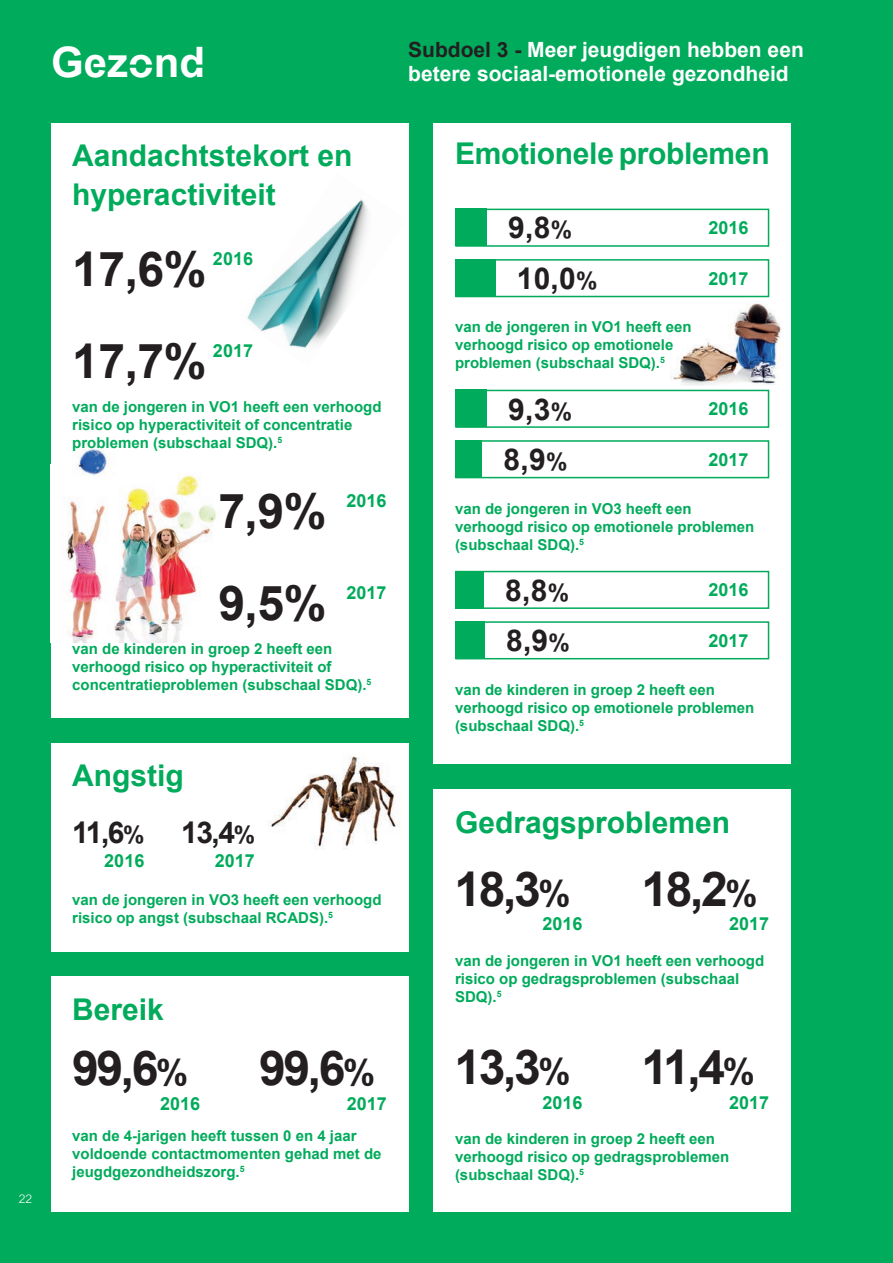
<style>
.page{position:relative;width:893px;height:1263px;background:#00ab5b}
.page>*{position:absolute;margin:0;border:0;box-sizing:border-box;transform-origin:0 0}
.t1{font:700 48px "Arial";letter-spacing:-.05em;color:#231f20}
.t2{font:700 42px "Arialfor Rotterdam";color:#fff}
.t3{font:700 30px/39px "Arial";color:#00ab5b}
.t4{font:700 30px/50.6px "Arial";color:#231f20}
.t5{font:700 21px "Arial";color:#fff}
.t6{font:700 18px "Arial";color:#00ab5b}
.t7{font:700 15px/18px "Arial";color:#00ab5b}
.t8{font:300 12px "Arial MT Std";color:#fff}
.s1{color:#231f20}
.s2{font-size:24px}
.s3{font-size:36px}
</style>
<div class="page">
<div style="left:51px;top:123px;width:357px;height:594px;background:#fff"></div>
<div style="left:434px;top:123px;width:357px;height:641px;background:#fff"></div>
<div style="left:434px;top:790px;width:357px;height:422px;background:#fff"></div>
<div style="left:51px;top:977px;width:357px;height:235px;background:#fff"></div>
<div style="left:51px;top:743px;width:357px;height:208px;background:#fff"></div>
<img style="left:247px;top:199px;width:121px;height:149px">
<div style="left:455px;top:209px;width:314px;height:38px;border:2px solid #00ab5b"></div>
<div style="left:455px;top:259px;width:314px;height:38px;border:2px solid #00ab5b"></div>
<div style="left:455px;top:209px;width:32px;height:37px;background:#00ab5b"></div>
<div style="left:455px;top:259px;width:40px;height:37px;background:#00ab5b"></div>
<div style="left:455px;top:390px;width:314px;height:38px;border:2px solid #00ab5b"></div>
<div style="left:455px;top:440px;width:314px;height:38px;border:2px solid #00ab5b"></div>
<div style="left:455px;top:389px;width:32px;height:38px;background:#00ab5b"></div>
<div style="left:455px;top:440px;width:27px;height:37px;background:#00ab5b"></div>
<div style="left:455px;top:571px;width:314px;height:38px;border:2px solid #00ab5b"></div>
<div style="left:455px;top:621px;width:314px;height:38px;border:2px solid #00ab5b"></div>
<div style="left:455px;top:571px;width:29px;height:37px;background:#00ab5b"></div>
<div style="left:455px;top:622px;width:30px;height:37px;background:#00ab5b"></div>
<img style="left:66px;top:474px;width:151px;height:169px">
<img style="left:72px;top:447px;width:46px;height:42px">
<img style="left:670px;top:303px;width:113px;height:83px">
<img style="left:268px;top:756px;width:131px;height:93px">
<h2 class="t2" style="left:51px;top:39px;width:156px">Gezond</h2>
<h3 class="t5" style="left:408px;top:36px;width:397px"><span class="s1">Subdoel 3 -</span> Meer jeugdigen hebben een</h3>
<h3 class="t5" style="left:408px;top:60px;width:382px">betere sociaal-emotionele gezondheid</h3>
<p class="t8" style="left:19px;top:1192px;width:15px">22</p>
<h3 class="t3" style="left:72px;top:137px;width:282px">Aandachtstekort en hyperactiviteit</h3>
<h3 class="t3" style="left:455px;top:135px;width:316px">Emotionele problemen</h3>
<h1 class="t1" style="left:72px;top:237px;width:136px">17,6%</h1>
<p class="t6" style="left:213px;top:247px;width:42px">2016</p>
<h1 class="t1" style="left:72px;top:329px;width:136px">17,7%</h1>
<p class="t6" style="left:213px;top:339px;width:42px">2017</p>
<p class="t7" style="left:72px;top:398px;width:311px">van de jongeren in VO1 heeft een verhoogd risico op hyperactiviteit of concentratie problemen (subschaal SDQ).<sup>5</sup></p>
<h1 class="t1" style="left:218px;top:480px;width:109px">7,9%</h1>
<h1 class="t1" style="left:218px;top:571px;width:109px">9,5%</h1>
<p class="t6" style="left:346px;top:489px;width:42px">2016</p>
<p class="t6" style="left:346px;top:581px;width:42px">2017</p>
<p class="t7" style="left:72px;top:640px;width:301px">van de kinderen in groep 2 heeft een verhoogd risico op hyperactiviteit of concentratieproblemen (subschaal SDQ).<sup>5</sup></p>
<h3 class="t3" style="left:72px;top:757px;width:113px">Angstig</h3>
<h3 class="t4" style="left:72px;top:808px;width:74px">11,6<span class="s2">%</span></h3>
<p class="t6" style="left:104px;top:848px;width:42px">2016</p>
<h3 class="t4" style="left:181px;top:808px;width:75px">13,4<span class="s2">%</span></h3>
<p class="t6" style="left:215px;top:848px;width:42px">2017</p>
<p class="t7" style="left:72px;top:891px;width:311px">van de jongeren in VO3 heeft een verhoogd risico op angst (subschaal RCADS).<sup>5</sup></p>
<h3 class="t3" style="left:72px;top:991px;width:93px">Bereik</h3>
<h1 class="t1" style="left:72px;top:1037px;width:117px">99,6<span class="s3">%</span></h1>
<p class="t6" style="left:160px;top:1092px;width:42px">2016</p>
<h1 class="t1" style="left:259px;top:1037px;width:117px">99,6<span class="s3">%</span></h1>
<p class="t6" style="left:347px;top:1092px;width:42px">2017</p>
<p class="t7" style="left:72px;top:1127px;width:311px">van de 4-jarigen heeft tussen 0 en 4 jaar voldoende contactmomenten gehad met de jeugdgezondheidszorg.<sup>5</sup></p>
<h3 class="t4" style="left:508px;top:204px;width:65px">9,8<span class="s2">%</span></h3>
<p class="t6" style="left:708px;top:216px;width:42px">2016</p>
<h3 class="t4" style="left:517px;top:254px;width:82px">10,0<span class="s2">%</span></h3>
<p class="t6" style="left:708px;top:267px;width:42px">2017</p>
<p class="t7" style="left:455px;top:319px;width:238px">van de jongeren in VO1 heeft een verhoogd risico op emotionele problemen (subschaal SDQ).<sup>5</sup></p>
<h3 class="t4" style="left:503px;top:385px;width:70px">9,3<span class="s2">%<br></span>8,9<span class="s2">%</span></h3>
<p class="t6" style="left:708px;top:397px;width:42px">2016</p>
<p class="t6" style="left:708px;top:448px;width:42px">2017</p>
<p class="t7" style="left:455px;top:500px;width:301px">van de jongeren in VO3 heeft een verhoogd risico op emotionele problemen (subschaal SDQ).<sup>5</sup></p>
<h3 class="t4" style="left:505px;top:566px;width:66px">8,8<span class="s2">%<br></span>8,9<span class="s2">%</span></h3>
<p class="t6" style="left:708px;top:578px;width:42px">2016</p>
<p class="t6" style="left:708px;top:629px;width:42px">2017</p>
<p class="t7" style="left:455px;top:681px;width:301px">van de kinderen in groep 2 heeft een verhoogd risico op emotionele problemen (subschaal SDQ).<sup>5</sup></p>
<h3 class="t3" style="left:455px;top:804px;width:277px">Gedragsproblemen</h3>
<h1 class="t1" style="left:455px;top:857px;width:117px">18,3<span class="s3">%</span></h1>
<p class="t6" style="left:542px;top:912px;width:42px">2016</p>
<h1 class="t1" style="left:641px;top:857px;width:117px">18,2<span class="s3">%</span></h1>
<p class="t6" style="left:729px;top:912px;width:42px">2017</p>
<p class="t7" style="left:455px;top:952px;width:311px">van de jongeren in VO1 heeft een verhoogd risico op gedragsproblemen (subschaal<br>SDQ).<sup>5</sup></p>
<h1 class="t1" style="left:455px;top:1036px;width:117px">13,3<span class="s3">%</span></h1>
<p class="t6" style="left:542px;top:1090px;width:42px">2016</p>
<h1 class="t1" style="left:641px;top:1036px;width:115px">11,4<span class="s3">%</span></h1>
<p class="t6" style="left:729px;top:1090px;width:42px">2017</p>
<p class="t7" style="left:455px;top:1130px;width:276px">van de kinderen in groep 2 heeft een verhoogd risico op gedragsproblemen (subschaal SDQ).<sup>5</sup></p>
</div>
